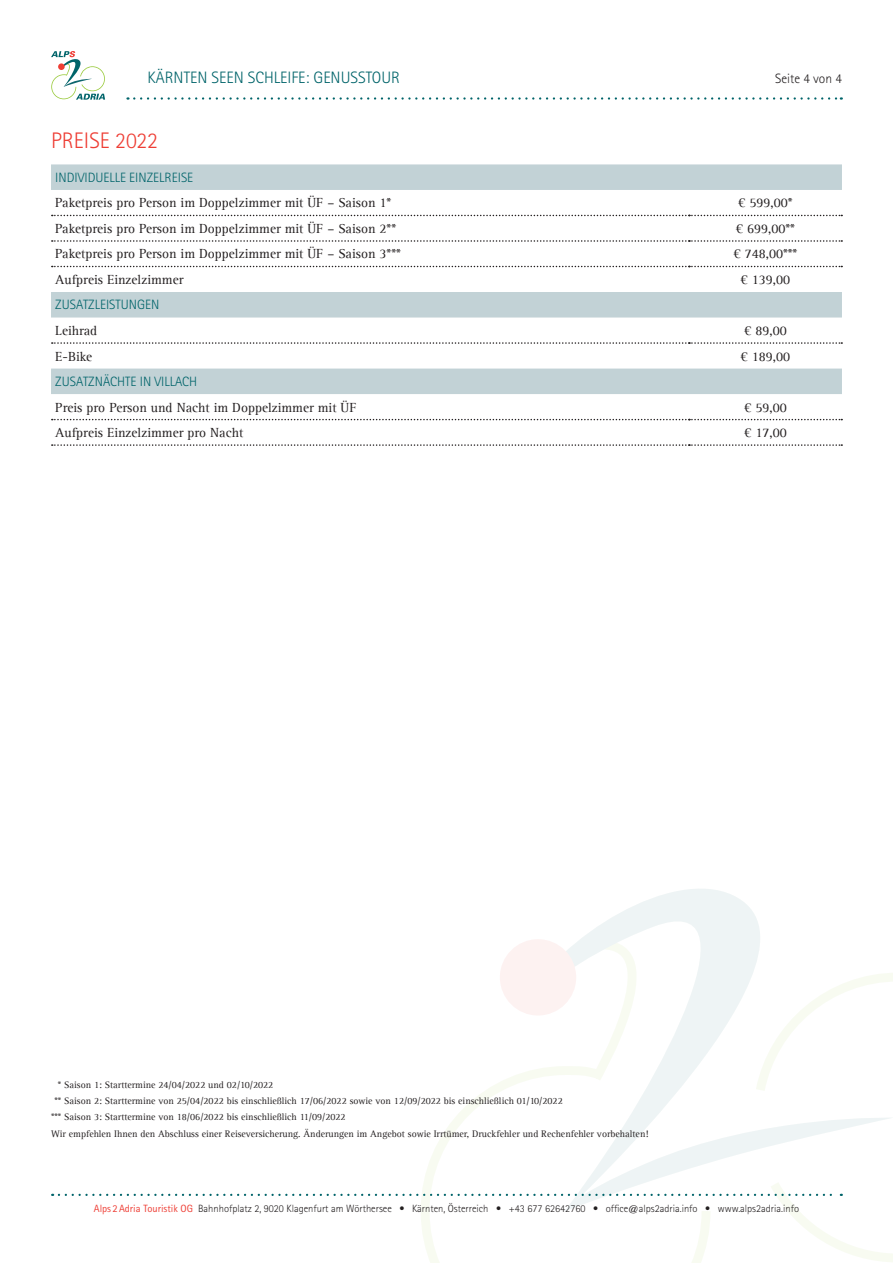
<style>
.page{position:relative;width:893px;height:1263px;background:#fff}
.page>*{position:absolute;margin:0;border:0;box-sizing:border-box;transform-origin:0 0}
.t1{font:300 22.5px "Rotis Sans Serif Std";color:#ee3e35}
.t2{font:300 16.5px "Rotis Sans Serif Std";color:#00646a}
.t3{font:13.5px "Agfa Rotis Serif";color:#231f20}
.t4{font:300 13.5px "Rotis Sans Serif Std";color:#00646a}
.t5{font:300 13.5px "Rotis Sans Serif Std";color:#231f20}
.t6{font:300 10.5px "Rotis Sans Serif Std";color:#231f20}
.t7{font:9.75px/16.2px "Agfa Rotis Serif";color:#231f20}
.s1{font-weight:400;color:#ee3e35}
</style>
<div class="page">
<svg style="left:421px;top:973px;width:472px;height:290px"></svg>
<svg style="left:519px;top:889px;width:328px;height:225px"></svg>
<div style="left:500px;top:939px;width:76px;height:76px;background:#fdf2f1;border-radius:50%"></div>
<svg style="left:59px;top:1114px;width:834px;height:97px"></svg>
<svg style="left:134px;top:97px;width:708px;height:3px"></svg>
<svg style="left:51px;top:51px;width:54px;height:49px"></svg>
<svg style="left:51px;top:164px;width:791px;height:230px"></svg>
<svg style="left:52px;top:215px;width:790px;height:1px"></svg>
<svg style="left:52px;top:240px;width:790px;height:2px"></svg>
<svg style="left:52px;top:266px;width:790px;height:1px"></svg>
<svg style="left:52px;top:342px;width:790px;height:2px"></svg>
<svg style="left:52px;top:419px;width:790px;height:1px"></svg>
<svg style="left:52px;top:444px;width:790px;height:2px"></svg>
<h2 class="t2" style="left:148px;top:68px;width:254px">KÄRNTEN SEEN SCHLEIFE: GENUSSTOUR</h2>
<h3 class="t5" style="left:775px;top:71px;width:68px">Seite 4 von 4</h3>
<h1 class="t1" style="left:51px;top:128px;width:109px">PREISE 2022</h1>
<h3 class="t4" style="left:55px;top:170px;width:139px">INDIVIDUELLE EINZELREISE</h3>
<h3 class="t3" style="left:55px;top:195px;width:338px">Paketpreis pro Person im Doppelzimmer mit ÜF – Saison 1*</h3>
<h3 class="t3" style="left:738px;top:195px;width:56px">€ 599,00*</h3>
<h3 class="t3" style="left:55px;top:221px;width:342px">Paketpreis pro Person im Doppelzimmer mit ÜF – Saison 2**</h3>
<h3 class="t3" style="left:736px;top:221px;width:61px">€ 699,00**</h3>
<h3 class="t3" style="left:55px;top:246px;width:347px">Paketpreis pro Person im Doppelzimmer mit ÜF – Saison 3***</h3>
<h3 class="t3" style="left:733px;top:246px;width:65px">€ 748,00***</h3>
<h3 class="t3" style="left:55px;top:272px;width:130px">Aufpreis Einzelzimmer</h3>
<h3 class="t3" style="left:741px;top:272px;width:51px">€ 139,00</h3>
<h3 class="t4" style="left:55px;top:297px;width:105px">ZUSATZLEISTUNGEN</h3>
<h3 class="t3" style="left:55px;top:323px;width:44px">Leihrad</h3>
<h3 class="t3" style="left:744px;top:323px;width:44px">€ 89,00</h3>
<h3 class="t3" style="left:55px;top:348px;width:39px">E-Bike</h3>
<h3 class="t3" style="left:741px;top:348px;width:51px">€ 189,00</h3>
<h3 class="t4" style="left:55px;top:374px;width:144px">ZUSATZNÄCHTE IN VILLACH</h3>
<h3 class="t3" style="left:55px;top:399px;width:303px">Preis pro Person und Nacht im Doppelzimmer mit ÜF</h3>
<h3 class="t3" style="left:744px;top:399px;width:44px">€ 59,00</h3>
<h3 class="t3" style="left:55px;top:425px;width:189px">Aufpreis Einzelzimmer pro Nacht</h3>
<h3 class="t3" style="left:744px;top:425px;width:44px">€ 17,00</h3>
<p class="t7" style="left:58px;top:1077px;width:217px">* Saison 1: Starttermine 24/04/2022 und 02/10/2022</p>
<p class="t7" style="left:51px;top:1093px;width:513px;text-indent:3px">** Saison 2: Starttermine von 25/04/2022 bis einschließlich 17/06/2022 sowie von 12/09/2022 bis einschließlich 01/10/2022 *** Saison 3: Starttermine von 18/06/2022 bis einschließlich 11/09/2022</p>
<p class="t7" style="left:51px;top:1125px;width:599px">Wir empfehlen Ihnen den Abschluss einer Reiseversicherung. Änderungen im Angebot sowie Irrtümer, Druckfehler und Rechenfehler vorbehalten!</p>
<p class="t6" style="left:94px;top:1202px;width:707px"><span class="s1">Alps 2Adria Touristik OG</span> Bahnhofplatz 2, 9020 Klagenfurt am Wörthersee • Kärnten, Österreich • +43 677 62642760 • office@alps2adria.info • www.alps2adria.info</p>
</div>
